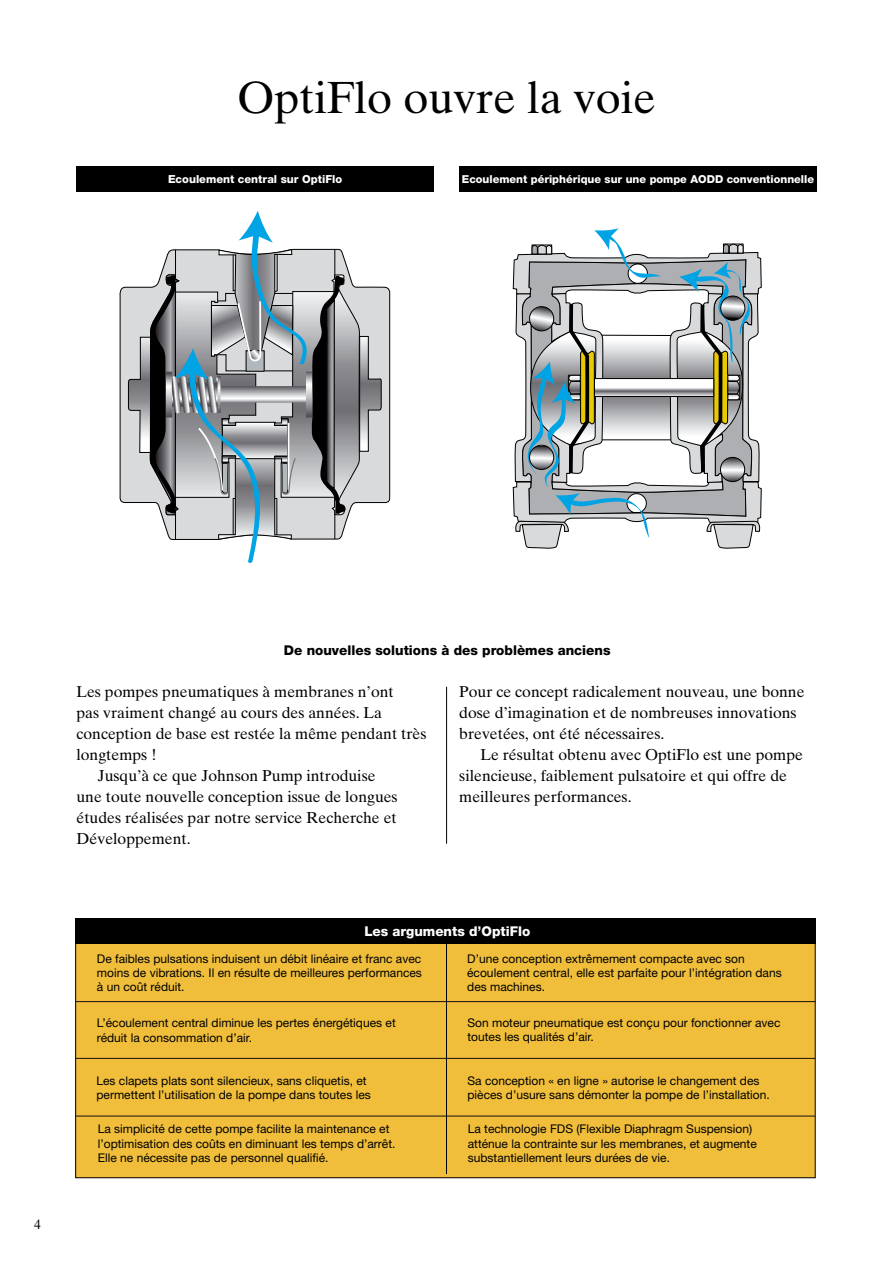
<style>
.page{position:relative;width:893px;height:1263px;background:#fff}
.page>*{position:absolute;margin:0;border:0;box-sizing:border-box;transform-origin:0 0}
.t1{font:45px "Times Ten";color:#000}
.t2{font:15.75px/21px "Times Ten";color:#000}
.t3{font:800 13.5px "Helvetica Neue";color:#000}
.t4{font:800 13.5px "Helvetica Neue";color:#fff}
.t5{font:12px/14.2px "Helvetica Neue";color:#000}
.t6{font:800 11.1px "Helvetica Neue";color:#fff}
.t7{font:800 10.95px "Helvetica Neue";color:#fff}
</style>
<div class="page">
<div style="left:76px;top:943px;width:739px;height:235px;background:#f0be3b"></div>
<svg style="left:120px;top:286px;width:270px;height:218px;background:#c4c5c7"></svg>
<svg style="left:128px;top:211px;width:254px;height:352px"></svg>
<svg style="left:513px;top:228px;width:249px;height:320px"></svg>
<svg style="left:529px;top:445px;width:25px;height:25px"></svg>
<div style="left:529px;top:445px;width:25px;height:25px;border:1px solid #000;border-radius:50%"></div>
<svg style="left:720px;top:457px;width:25px;height:25px"></svg>
<div style="left:720px;top:457px;width:25px;height:25px;border:1px solid #000;border-radius:50%"></div>
<div style="left:460px;top:167px;width:357px;height:25px;background:#000"></div>
<div style="left:76px;top:167px;width:358px;height:25px;background:#000"></div>
<hr style="left:446px;top:687px;width:1px;height:157px;background:#000">
<div style="left:75px;top:918px;width:740px;height:26px;background:#000"></div>
<hr style="left:76px;top:1116px;width:739px;height:1px;background:#1a0f14">
<hr style="left:446px;top:943px;width:1px;height:231px;background:#000">
<hr style="left:75px;top:1058px;width:740px;height:1px;background:#1a0f14">
<hr style="left:76px;top:1001px;width:739px;height:1px;background:#1a0f14">
<h1 class="t1" style="left:237px;top:71px;width:420px">OptiFlo ouvre la voie</h1>
<p class="t6" style="left:168px;top:172px;width:176px">Ecoulement central sur OptiFlo</p>
<p class="t7" style="left:462px;top:172px;width:354px">Ecoulement périphérique sur une pompe AODD conventionnelle</p>
<p class="t3" style="left:284px;top:642px;width:328px">De nouvelles solutions à des problèmes anciens</p>
<h2 class="t2" style="left:76px;top:681px;width:319px">Les pompes pneumatiques à membranes n’ont</h2>
<h2 class="t2" style="left:76px;top:702px;width:307px">pas vraiment changé au cours des années. La</h2>
<h2 class="t2" style="left:76px;top:723px;width:352px">conception de base est restée la même pendant très</h2>
<h2 class="t2" style="left:76px;top:744px;width:82px">longtemps !</h2>
<h2 class="t2" style="left:98px;top:765px;width:279px">Jusqu’à ce que Johnson Pump introduise</h2>
<h2 class="t2" style="left:76px;top:786px;width:323px">une toute nouvelle conception issue de longues</h2>
<h2 class="t2" style="left:76px;top:807px;width:322px">études réalisées par notre service Recherche et</h2>
<h2 class="t2" style="left:76px;top:828px;width:116px">Développement.</h2>
<h2 class="t2" style="left:459px;top:681px;width:347px">Pour ce concept radicalement nouveau, une bonne dose d’imagination et de nombreuses innovations brevetées, ont été nécessaires.</h2>
<h2 class="t2" style="left:459px;top:744px;width:345px;text-indent:21px">Le résultat obtenu avec OptiFlo est une pompe silencieuse, faiblement pulsatoire et qui offre de meilleures performances.</h2>
<p class="t4" style="left:364px;top:923px;width:168px">Les arguments d’OptiFlo</p>
<p class="t5" style="left:97px;top:951px;width:326px;text-align:justify">De faibles pulsations induisent un débit linéaire et franc avec moins de vibrations. Il en résulte de meilleures performances à un coût réduit.</p>
<p class="t5" style="left:467px;top:951px;width:316px">D’une conception extrêmement compacte avec son écoulement central, elle est parfaite pour l’intégration dans des machines.</p>
<p class="t5" style="left:97px;top:1016px;width:301px">L’écoulement central diminue les pertes énergétiques et réduit la consommation d’air.</p>
<p class="t5" style="left:467px;top:1015px;width:314px">Son moteur pneumatique est conçu pour fonctionner avec toutes les qualités d’air.</p>
<p class="t5" style="left:97px;top:1073px;width:276px">Les clapets plats sont silencieux, sans cliquetis, et permettent l’utilisation de la pompe dans toutes les</p>
<p class="t5" style="left:467px;top:1073px;width:304px">Sa conception « en ligne » autorise le changement des pièces d’usure sans démonter la pompe de l’installation.</p>
<p class="t5" style="left:98px;top:1122px;width:299px">La simplicité de cette pompe facilite la maintenance et l’optimisation des coûts en diminuant les temps d’arrêt.<br>Elle ne nécessite pas de personnel qualifié.</p>
<p class="t5" style="left:468px;top:1122px;width:290px">La technologie FDS (Flexible Diaphragm Suspension) atténue la contrainte sur les membranes, et augmente substantiellement leurs durées de vie.</p>
</div>
